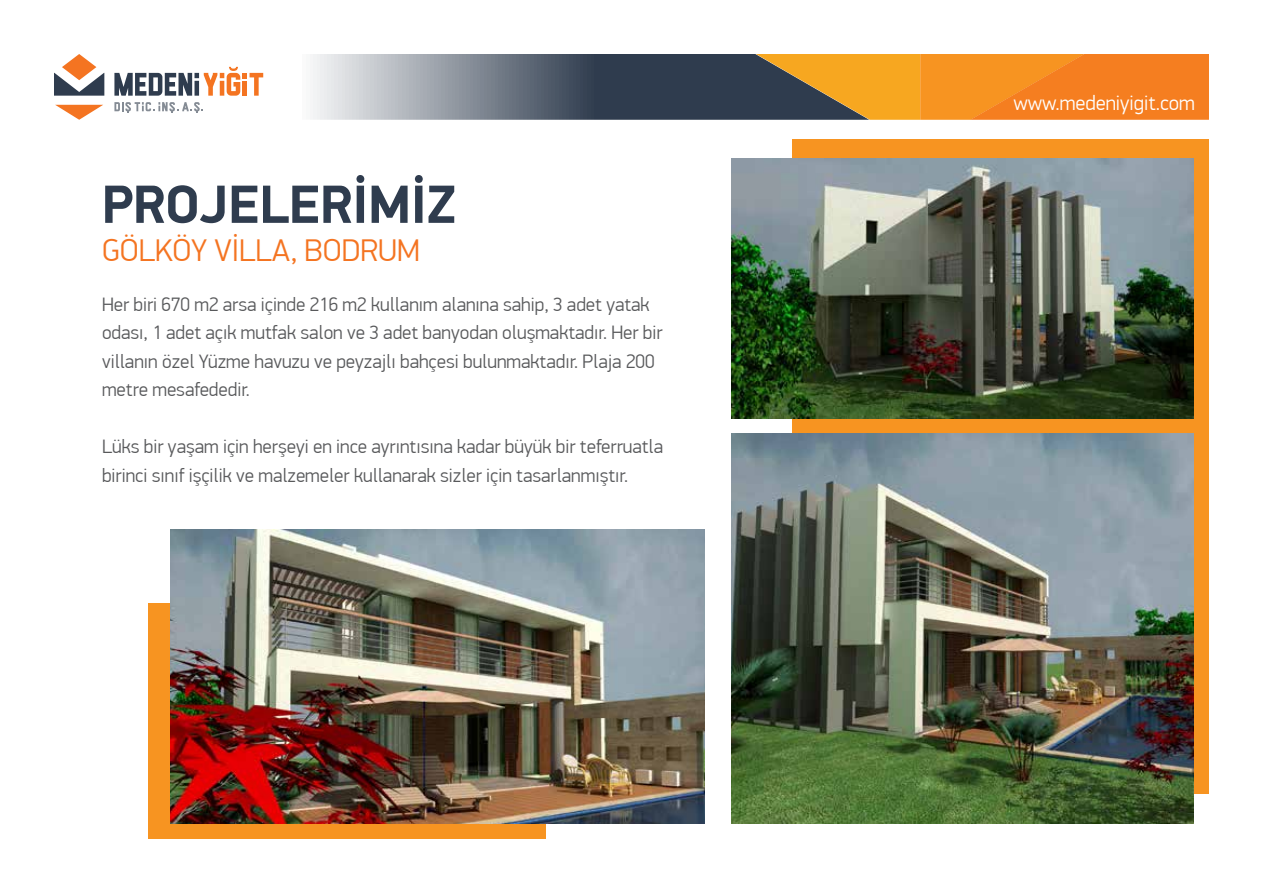
<style>
.page{position:relative;width:1263px;height:893px;background:#fff}
.page>*{position:absolute;margin:0;border:0;box-sizing:border-box;transform-origin:0 0}
.t1{font:700 54px "PF Din Display Pro";color:#2f3c4e}
.t2{font:300 31.5px "PF Din Display Pro";color:#f47421}
.t3{font:300 21px "PF Din Display Pro";color:#fff}
.t4{font:300 19.5px/28.5px "PF Din Display Pro";color:#58595b}
</style>
<div class="page">
<svg style="left:792px;top:139px;width:417px;height:655px;background:#e89028"></svg>
<div style="left:149px;top:604px;width:397px;height:235px;background:#f79421"></div>
<svg style="left:114px;top:67px;width:149px;height:29px"></svg>
<svg style="left:55px;top:105px;width:48px;height:15px"></svg>
<svg style="left:54px;top:54px;width:50px;height:42px"></svg>
<svg style="left:114px;top:102px;width:89px;height:11px"></svg>
<svg style="left:313px;top:54px;width:896px;height:66px;background:#a67f56"></svg>
<img style="left:731px;top:159px;width:462px;height:259px">
<img style="left:731px;top:434px;width:462px;height:389px">
<img style="left:170px;top:529px;width:534px;height:294px">
<h1 class="t1" style="left:102px;top:172px;width:355px">PROJELERİMİZ</h1>
<h2 class="t2" style="left:102px;top:232px;width:319px">GÖLKÖY VİLLA, BODRUM</h2>
<p class="t4" style="left:102px;top:290px;width:562px">Her biri 670 m2 arsa içinde 216 m2 kullanım alanına sahip, 3 adet yatak odası, 1 adet açık mutfak salon ve 3 adet banyodan oluşmaktadır. Her bir villanın özel Yüzme havuzu ve peyzajlı bahçesi bulunmaktadır. Plaja 200 metre mesafededir.</p>
<p class="t4" style="left:102px;top:433px;width:563px">Lüks bir yaşam için herşeyi en ince ayrıntısına kadar büyük bir teferruatla birinci sınıf işçilik ve malzemeler kullanarak sizler için tasarlanmıştır.</p>
<p class="t3" style="left:1013px;top:91px;width:183px">www.medeniyigit.com</p>
</div>
